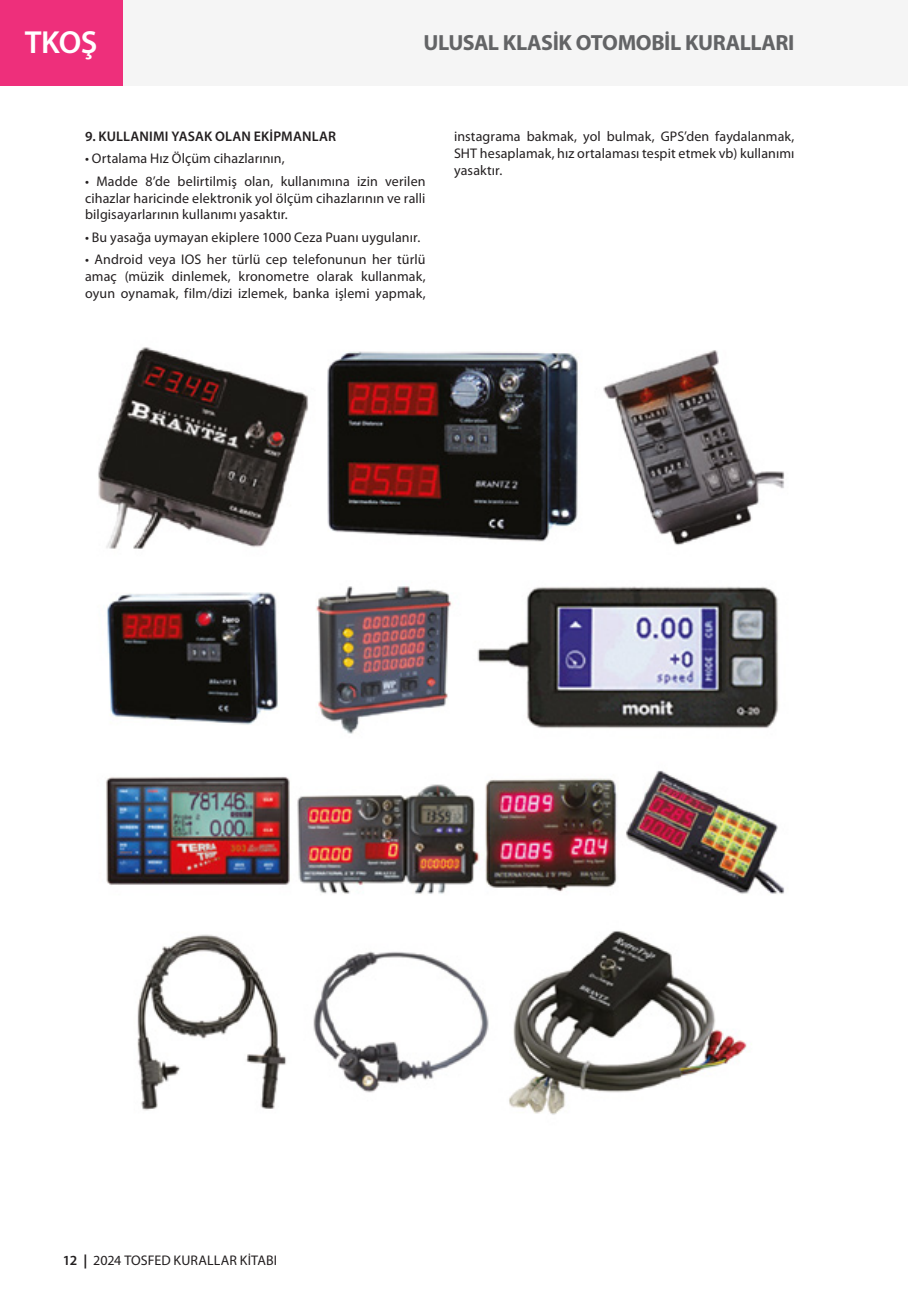
<style>
.page{position:relative;width:908px;height:1304px;background:#fff}
.page>*{position:absolute;margin:0;border:0;box-sizing:border-box;transform-origin:0 0}
.t1{font:600 32px "Myriad Pro";color:#fff}
.t2{font:700 22px "Myriad Pro";letter-spacing:-.02em;color:#636466}
.Birinci-Başlık{font:14px/16.8px "Myriad Pro";letter-spacing:.005em;color:#231f20;text-align:justify}
.Birinci-Başlık-2{font:600 14px "Myriad Pro";letter-spacing:.015em;color:#231f20}
.s1{font-weight:600}
.s2{font-weight:700}
</style>
<div class="page">
<div style="left:85px;top:0;width:822px;height:85px;background:#f5f5f5"></div>
<div style="left:0;top:0;width:122px;height:85px;background:#ee2f7b"></div>
<img style="left:98px;top:347px;width:687px;height:768px">
<h1 class="t1" style="left:25px;top:22px;width:74px">TKOŞ</h1>
<h2 class="t2" style="left:423px;top:28px;width:372px">ULUSAL KLASİK OTOMOBİL KURALLARI</h2>
<p class="Birinci-Başlık-2" style="left:85px;top:127px;width:252px">9. KULLANIMI YASAK OLAN EKİPMANLAR</p>
<p class="Birinci-Başlık" style="left:85px;top:150px;width:201px">• Ortalama Hız Ölçüm cihazlarının,</p>
<p class="Birinci-Başlık" style="left:85px;top:173px;width:342px">• Madde 8’de belirtilmiş olan, kullanımına izin verilen cihazlar haricinde elektronik yol ölçüm cihazlarının ve ralli bilgisayarlarının kullanımı yasaktır.</p>
<p class="Birinci-Başlık" style="left:85px;top:229px;width:336px">• Bu yasağa uymayan ekiplere 1000 Ceza Puanı uygulanır.</p>
<p class="Birinci-Başlık" style="left:85px;top:251px;width:342px">• Android veya IOS her türlü cep telefonunun her türlü amaç (müzik dinlemek, kronometre olarak kullanmak, oyun oynamak, film/dizi izlemek, banka işlemi yapmak,</p>
<p class="Birinci-Başlık" style="left:454px;top:128px;width:342px">instagrama bakmak, yol bulmak, GPS’den faydalanmak, SHT hesaplamak, hız ortalaması tespit etmek vb) kullanımı yasaktır.</p>
<p class="Birinci-Başlık" style="left:63px;top:1252px;width:216px"><span class="s1">12</span> <span class="s2">|</span> 2024 TOSFED KURALLAR KİTABI</p>
</div>
